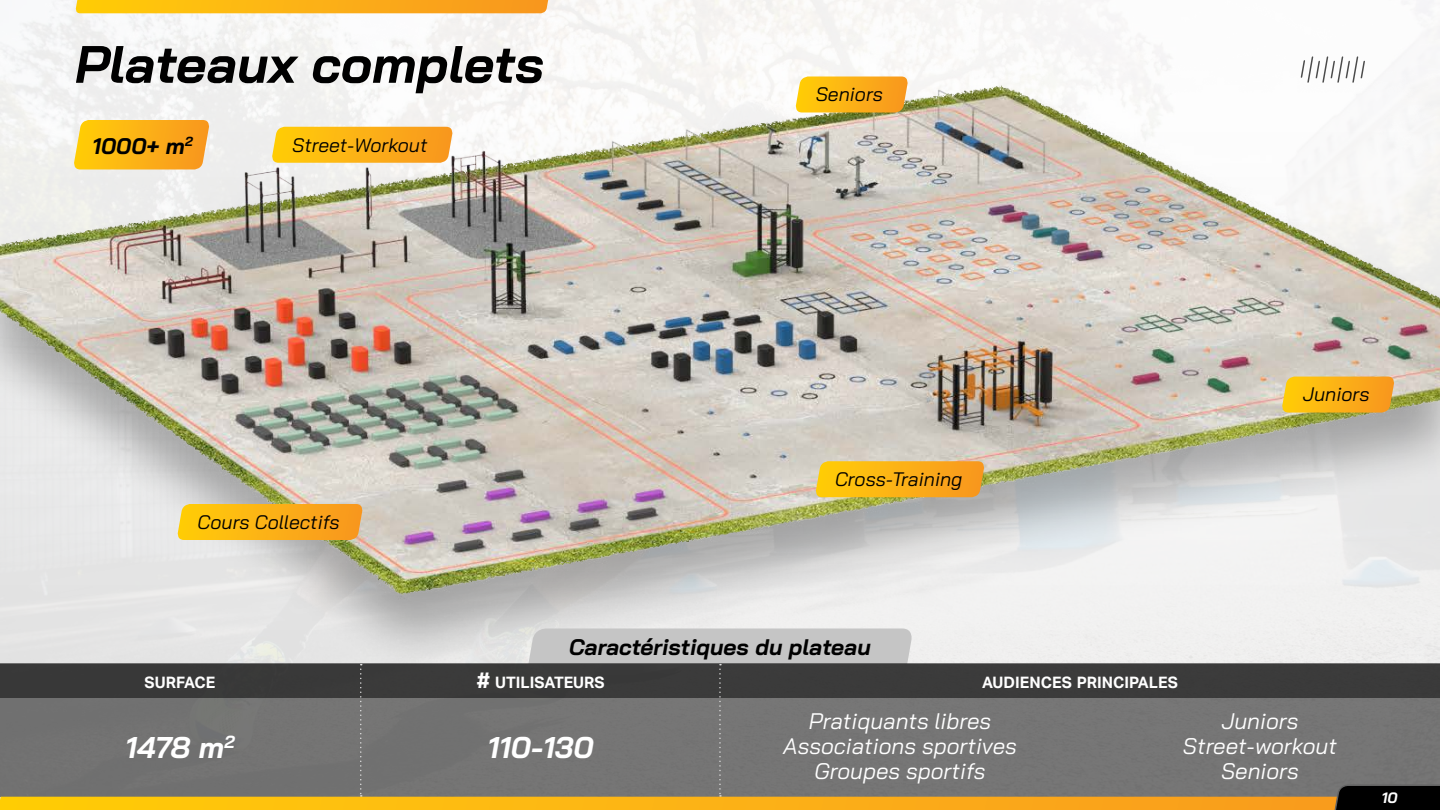
<style>
.page{position:relative;width:1440px;height:810px;background:#fff}
.page>*{position:absolute;margin:0;border:0;box-sizing:border-box;transform-origin:0 0}
.t1{font:italic 700 52.5px "Bai Jamjuree";color:#000}
.t2{font:italic 700 30px "Bai Jamjuree";color:#fff}
.t3{font:italic 22.5px/24.8px "Bai Jamjuree";color:#fff;text-align:center}
.t4{font:italic 700 22.5px "Bai Jamjuree";color:#000}
.t5{font:italic 19.5px "Bai Jamjuree";color:#000}
.t6{font:700 15.75px "Aktiv Grotesk";color:#fff}
.t7{font:italic 700 15px "Bai Jamjuree";color:#fff}
.s1{font-size:22.5px}
</style>
<div class="page">
<img style="left:0;top:0;width:1440px;height:628px">
<svg style="left:0;top:628px;width:1440px;height:182px;background:#868176"></svg>
<svg style="left:1300px;top:56px;width:66px;height:28px"></svg>
<svg style="left:75px;top:0;width:473px;height:13px;background:#fbb115"></svg>
<svg style="left:73px;top:120px;width:137px;height:50px;background:#fab625"></svg>
<svg style="left:795px;top:76px;width:114px;height:36px;background:#f9b522"></svg>
<svg style="left:1281px;top:377px;width:114px;height:36px;background:#f7b21e"></svg>
<svg style="left:815px;top:461px;width:170px;height:36px;background:#f9b21b"></svg>
<svg style="left:271px;top:127px;width:183px;height:36px;background:#fbb41f"></svg>
<svg style="left:177px;top:504px;width:187px;height:36px;background:#fab21b"></svg>
<h1 class="t1" style="left:75px;top:34px;width:470px">Plateaux complets</h1>
<p class="t4" style="left:92px;top:133px;width:102px">1000+ m<sup>2</sup></p>
<p class="t5" style="left:292px;top:128px;width:137px">Street-Workout</p>
<p class="t5" style="left:816px;top:78px;width:69px">Seniors</p>
<p class="t5" style="left:198px;top:505px;width:144px">Cours Collectifs</p>
<p class="t5" style="left:835px;top:462px;width:129px">Cross-Training</p>
<p class="t5" style="left:1303px;top:378px;width:68px">Juniors</p>
<p class="t4" style="left:569px;top:634px;width:303px">Caractéristiques du plateau</p>
<p class="t6" style="left:145px;top:674px;width:72px">SURFACE</p>
<p class="t6" style="left:477px;top:674px;width:129px"><span class="s1">#</span> UTILISATEURS</p>
<p class="t6" style="left:982px;top:674px;width:197px">AUDIENCES PRINCIPALES</p>
<h2 class="t2" style="left:125px;top:730px;width:111px">1478 m<sup>2</sup></h2>
<h2 class="t2" style="left:488px;top:730px;width:107px">110-130</h2>
<p class="t3" style="left:783px;top:709px;width:235px">Pratiquants libres<br>Associations sportives<br>Groupes sportifs</p>
<p class="t3" style="left:1183px;top:709px;width:156px">Juniors<br>Street-workout<br>Seniors</p>
<p class="t7" style="left:1382px;top:789px;width:17px">10</p>
</div>
